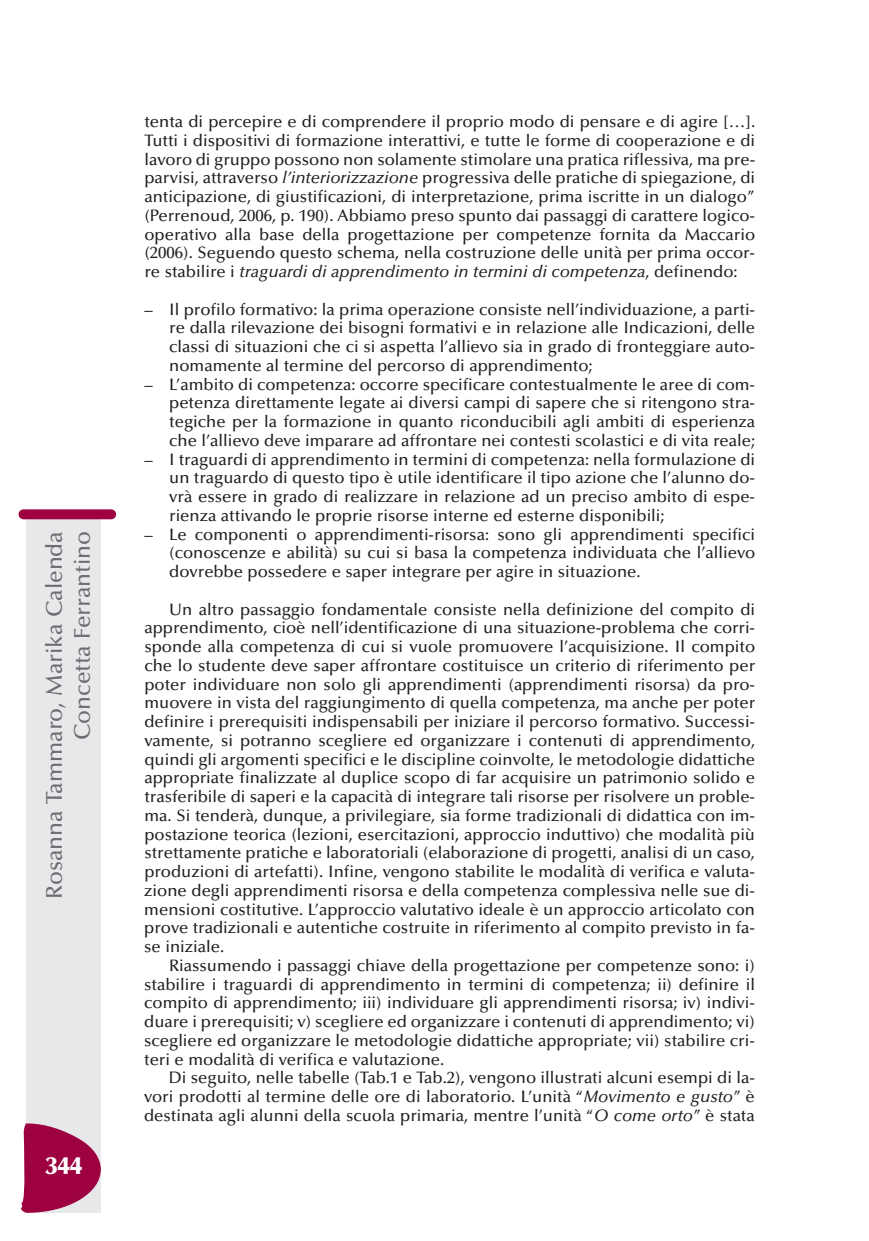
<style>
.page{position:relative;width:869px;height:1241px;background:#fff}
.page>*{position:absolute;margin:0;border:0;box-sizing:border-box;transform-origin:0 0}
.t1{font:900 24.5px "Optima";color:#fff}
.t2{font:500 22.75px/28px "Optima";color:#6c6d70;text-align:right}
.t3{font:500 16.62px/18.7px "Optima";color:#231f20;text-align:justify}
.s1{font-style:italic}
</style>
<div class="page">
<div style="left:27px;top:517px;width:74px;height:695px;background:#e7e8e9"></div>
<div style="left:19px;top:509px;width:97px;height:10px;background:#9d0140;border-radius:5px"></div>
<svg style="left:21px;top:1122px;width:80px;height:90px"></svg>
<h2 class="t2" style="left:43px;top:898px;width:369px;rotate:-90deg">Rosanna Tammaro, Marika Calenda<br>Concetta Ferrantino</h2>
<h1 class="t1" style="left:45px;top:1155px;width:38px">344</h1>
<p class="t3" style="left:144px;top:114px;width:612px">tenta di percepire e di comprendere il proprio modo di pensare e di agire […].<br>Tutti i dispositivi di formazione interattivi, e tutte le forme di cooperazione e di lavoro di gruppo possono non solamente stimolare una pratica riflessiva, ma pre&shy;parvisi, attraverso <span class="s1">l’interiorizzazione</span> progressiva delle pratiche di spiegazione, di anticipazione, di giustificazioni, di interpretazione, prima iscritte in un dialogo” (Perrenoud, 2006, p. 190). Abbiamo preso spunto dai passaggi di carattere logico&shy;operativo alla base della progettazione per competenze fornita da Maccario (2006). Seguendo questo schema, nella costruzione delle unità per prima occor&shy;re stabilire i <span class="s1">traguardi di apprendimento in termini di competenza</span>, definendo:</p>
<p class="t3" style="left:169px;top:301px;width:587px;text-indent:-25px">– Il profilo formativo: la prima operazione consiste nell’individuazione, a parti&shy;re dalla rilevazione dei bisogni formativi e in relazione alle Indicazioni, delle classi di situazioni che ci si aspetta l’allievo sia in grado di fronteggiare auto&shy;nomamente al termine del percorso di apprendimento;</p>
<p class="t3" style="left:169px;top:376px;width:587px;text-indent:-25px">– L’ambito di competenza: occorre specificare contestualmente le aree di com&shy;petenza direttamente legate ai diversi campi di sapere che si ritengono stra&shy;tegiche per la formazione in quanto riconducibili agli ambiti di esperienza che l’allievo deve imparare ad affrontare nei contesti scolastici e di vita reale;</p>
<p class="t3" style="left:169px;top:451px;width:587px;text-indent:-25px">– I traguardi di apprendimento in termini di competenza: nella formulazione di un traguardo di questo tipo è utile identificare il tipo azione che l’alunno do&shy;vrà essere in grado di realizzare in relazione ad un preciso ambito di espe&shy;rienza attivando le proprie risorse interne ed esterne disponibili;</p>
<p class="t3" style="left:169px;top:526px;width:587px;text-indent:-25px">– Le componenti o apprendimenti-risorsa: sono gli apprendimenti specifici (conoscenze e abilità) su cui si basa la competenza individuata che l’allievo dovrebbe possedere e saper integrare per agire in situazione.</p>
<p class="t3" style="left:144px;top:601px;width:612px;text-indent:25px">Un altro passaggio fondamentale consiste nella definizione del compito di apprendimento, cioè nell’identificazione di una situazione-problema che corri&shy;sponde alla competenza di cui si vuole promuovere l’acquisizione. Il compito che lo studente deve saper affrontare costituisce un criterio di riferimento per poter individuare non solo gli apprendimenti (apprendimenti risorsa) da pro&shy;muovere in vista del raggiungimento di quella competenza, ma anche per poter definire i prerequisiti indispensabili per iniziare il percorso formativo. Successi&shy;vamente, si potranno scegliere ed organizzare i contenuti di apprendimento, quindi gli argomenti specifici e le discipline coinvolte, le metodologie didattiche appropriate finalizzate al duplice scopo di far acquisire un patrimonio solido e trasferibile di saperi e la capacità di integrare tali risorse per risolvere un proble&shy;ma. Si tenderà, dunque, a privilegiare, sia forme tradizionali di didattica con im&shy;postazione teorica (lezioni, esercitazioni, approccio induttivo) che modalità più strettamente pratiche e laboratoriali (elaborazione di progetti, analisi di un caso, produzioni di artefatti). Infine, vengono stabilite le modalità di verifica e valuta&shy;zione degli apprendimenti risorsa e della competenza complessiva nelle sue di&shy;mensioni costitutive. L’approccio valutativo ideale è un approccio articolato con prove tradizionali e autentiche costruite in riferimento al compito previsto in fa&shy;se iniziale.</p>
<p class="t3" style="left:144px;top:957px;width:612px;text-indent:25px">Riassumendo i passaggi chiave della progettazione per competenze sono: i) stabilire i traguardi di apprendimento in termini di competenza; ii) definire il compito di apprendimento; iii) individuare gli apprendimenti risorsa; iv) indivi&shy;duare i prerequisiti; v) scegliere ed organizzare i contenuti di apprendimento; vi) scegliere ed organizzare le metodologie didattiche appropriate; vii) stabilire cri&shy;teri e modalità di verifica e valutazione.</p>
<p class="t3" style="left:144px;top:1069px;width:612px;text-indent:25px">Di seguito, nelle tabelle (Tab.1 e Tab.2), vengono illustrati alcuni esempi di la&shy;vori prodotti al termine delle ore di laboratorio. L’unità “<span class="s1">Movimento e gusto</span>” è destinata agli alunni della scuola primaria, mentre l’unità “<span class="s1">O come orto</span>” è stata</p>
</div>
